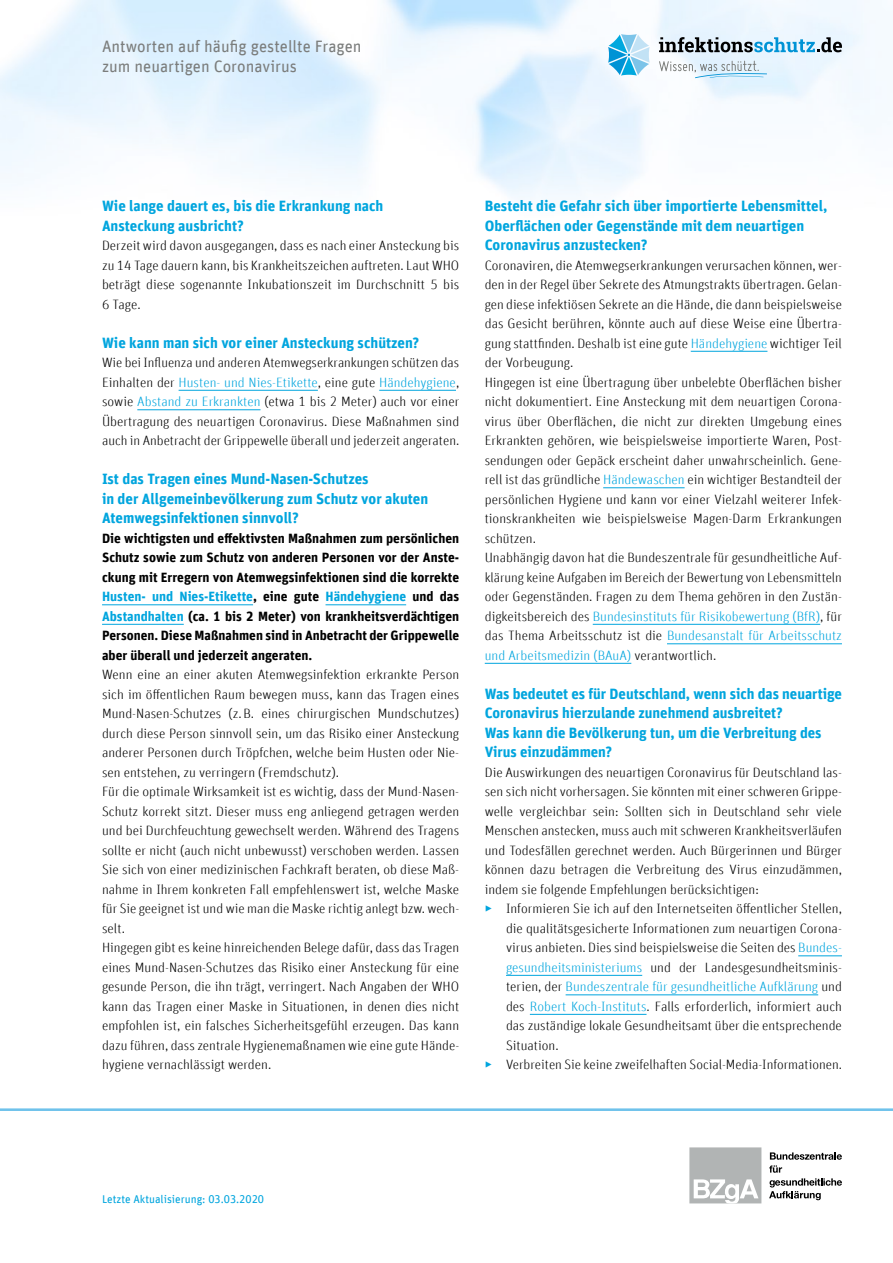
<style>
.page{position:relative;width:893px;height:1263px;background:#fff}
.page>*{position:absolute;margin:0;border:0;box-sizing:border-box;transform-origin:0 0}
.t1{font:16.5px/19.5px "Unit Offc Pro";color:#7b7d7c}
.h3-nummeriert-Ebene_1{font:700 15px/19.5px "Unit Offc Pro";color:#00a5de}
.t2{font:300 13.5px/19.5px "Unit Offc Pro";color:#000;text-align:justify}
.t3{font:700 13.5px/19.5px "Unit Offc Pro";color:#000;text-align:justify}
.t4{font:11.25px "Unit Offc Pro";color:#00a5de}
.s1{color:#00a5de}
</style>
<div class="page">
<hr style="left:0;top:1108px;width:893px;height:3px;background:#6fc2eb">
<svg style="left:659px;top:37px;width:183px;height:15px;background:#8aa5b3"></svg>
<svg style="left:659px;top:61px;width:108px;height:17px"></svg>
<svg style="left:608px;top:34px;width:42px;height:42px"></svg>
<svg style="left:769px;top:1152px;width:73px;height:48px"></svg>
<div style="left:689px;top:1147px;width:72px;height:56px;background:#b1b4b4"></div>
<svg style="left:694px;top:1179px;width:64px;height:24px"></svg>
<hr style="left:179px;top:390px;width:139px;height:1px;background:#00a5de">
<hr style="left:379px;top:390px;width:77px;height:1px;background:#00a5de">
<hr style="left:137px;top:409px;width:123px;height:1px;background:#00a5de">
<hr style="left:102px;top:604px;width:151px;height:1px;background:#00a5de">
<hr style="left:325px;top:604px;width:81px;height:1px;background:#00a5de">
<hr style="left:102px;top:624px;width:82px;height:1px;background:#00a5de">
<hr style="left:691px;top:351px;width:76px;height:1px;background:#00a5de">
<hr style="left:603px;top:487px;width:82px;height:1px;background:#00a5de">
<hr style="left:593px;top:624px;width:227px;height:1px;background:#00a5de">
<hr style="left:667px;top:643px;width:175px;height:1px;background:#00a5de">
<hr style="left:485px;top:663px;width:146px;height:1px;background:#00a5de">
<hr style="left:798px;top:955px;width:44px;height:1px;background:#00a5de">
<hr style="left:506px;top:975px;width:136px;height:1px;background:#00a5de">
<hr style="left:566px;top:994px;width:252px;height:1px;background:#00a5de">
<hr style="left:530px;top:1014px;width:116px;height:1px;background:#00a5de">
<p class="t1" style="left:102px;top:36px;width:261px">Antworten auf häufig gestellte Fragen zum neuartigen Coronavirus</p>
<h2 class="h3-nummeriert-Ebene_1" style="left:102px;top:195px;width:283px">Wie lange dauert es, bis die Erkrankung nach<br>Ansteckung ausbricht?</h2>
<p class="t2" style="left:102px;top:236px;width:359px">Derzeit wird davon ausgegangen, dass es nach einer Ansteckung bis zu 14 Tage dauern kann, bis Krankheitszeichen auftreten. Laut WHO beträgt diese sogenannte Inkubationszeit im Durchschnitt 5 bis 6 Tage.</p>
<h2 class="h3-nummeriert-Ebene_1" style="left:102px;top:332px;width:319px">Wie kann man sich vor einer Ansteckung schützen?</h2>
<p class="t2" style="left:102px;top:353px;width:359px">Wie bei Influenza und anderen Atemwegserkrankungen schützen das Einhalten der <span class="s1">Husten- und Nies-Etikette</span>, eine gute <span class="s1">Händehygiene</span>, sowie <span class="s1">Abstand zu Erkrankten</span> (etwa 1 bis 2 Meter) auch vor einer Übertragung des neuartigen Coronavirus. Diese Maßnahmen sind auch in Anbetracht der Grippewelle überall und jederzeit angeraten.</p>
<h2 class="h3-nummeriert-Ebene_1" style="left:102px;top:468px;width:328px">Ist das Tragen eines Mund-Nasen-Schutzes<br>in der Allgemeinbevölkerung zum Schutz vor akuten<br>Atemwegsinfektionen sinnvoll?</h2>
<p class="t3" style="left:102px;top:528px;width:359px">Die wichtigsten und effektivsten Maßnahmen zum persönlichen Schutz sowie zum Schutz von anderen Personen vor der Anste&shy;ckung mit Erregern von Atemwegsinfektionen sind die korrekte <span class="s1">Husten- und Nies-Etikette</span>, eine gute <span class="s1">Händehygiene</span> und das <span class="s1">Abstandhalten</span> (ca. 1 bis 2 Meter) von krankheitsverdächtigen Personen. Diese Maßnahmen sind in Anbetracht der Grippewelle aber überall und jederzeit angeraten.</p>
<p class="t2" style="left:102px;top:665px;width:359px">Wenn eine an einer akuten Atemwegsinfektion erkrankte Person sich im öffentlichen Raum bewegen muss, kann das Tragen eines Mund-Nasen-Schutzes (z.B. eines chirurgischen Mundschutzes) durch diese Person sinnvoll sein, um das Risiko einer Ansteckung anderer Personen durch Tröpfchen, welche beim Husten oder Nie&shy;sen entstehen, zu verringern (Fremdschutz).</p>
<p class="t2" style="left:102px;top:782px;width:359px">Für die optimale Wirksamkeit ist es wichtig, dass der Mund-Nasen-Schutz korrekt sitzt. Dieser muss eng anliegend getragen werden und bei Durchfeuchtung gewechselt werden. Während des Tragens sollte er nicht (auch nicht unbewusst) verschoben werden. Lassen Sie sich von einer medizinischen Fachkraft beraten, ob diese Maß&shy;nahme in Ihrem konkreten Fall empfehlenswert ist, welche Maske für Sie geeignet ist und wie man die Maske richtig anlegt bzw. wech&shy;selt.</p>
<p class="t2" style="left:102px;top:938px;width:359px">Hingegen gibt es keine hinreichenden Belege dafür, dass das Tragen eines Mund-Nasen-Schutzes das Risiko einer Ansteckung für eine gesunde Person, die ihn trägt, verringert. Nach Angaben der WHO kann das Tragen einer Maske in Situationen, in denen dies nicht empfohlen ist, ein falsches Sicherheitsgefühl erzeugen. Das kann dazu führen, dass zentrale Hygienemaßnamen wie eine gute Hände&shy;hygiene vernachlässigt werden.</p>
<h2 class="h3-nummeriert-Ebene_1" style="left:485px;top:195px;width:344px">Besteht die Gefahr sich über importierte Lebensmittel,<br>Oberflächen oder Gegenstände mit dem neuartigen<br>Coronavirus anzustecken?</h2>
<p class="t2" style="left:485px;top:255px;width:359px">Coronaviren, die Atemwegserkrankungen verursachen können, wer&shy;den in der Regel über Sekrete des Atmungstrakts übertragen. Gelan&shy;gen diese infektiösen Sekrete an die Hände, die dann beispielsweise das Gesicht berühren, könnte auch auf diese Weise eine Übertra&shy;gung stattfinden. Deshalb ist eine gute <span class="s1">Händehygiene</span> wichtiger Teil der Vorbeugung.</p>
<p class="t2" style="left:485px;top:372px;width:359px">Hingegen ist eine Übertragung über unbelebte Oberflächen bisher nicht dokumentiert. Eine Ansteckung mit dem neuartigen Corona&shy;virus über Oberflächen, die nicht zur direkten Umgebung eines Erkrankten gehören, wie beispielsweise importierte Waren, Post&shy;sendungen oder Gepäck erscheint daher unwahrscheinlich. Gene&shy;rell ist das gründliche <span class="s1">Händewaschen</span> ein wichtiger Bestandteil der persönlichen Hygiene und kann vor einer Vielzahl weiterer Infek&shy;tionskrankheiten wie beispielsweise Magen-Darm Erkrankungen schützen.</p>
<p class="t2" style="left:485px;top:548px;width:359px">Unabhängig davon hat die Bundeszentrale für gesundheitliche Auf&shy;klärung keine Aufgaben im Bereich der Bewertung von Lebensmitteln oder Gegenständen. Fragen zu dem Thema gehören in den Zustän&shy;digkeitsbereich des <span class="s1">Bundesinstituts für Risikobewertung (BfR)</span>, für das Thema Arbeitsschutz ist die <span class="s1">Bundesanstalt für Arbeitsschutz und Arbeitsmedizin (BAuA)</span> verantwortlich.</p>
<h2 class="h3-nummeriert-Ebene_1" style="left:485px;top:683px;width:359px">Was bedeutet es für Deutschland, wenn sich das neuartige Coronavirus hierzulande zunehmend ausbreitet?<br>Was kann die Bevölkerung tun, um die Verbreitung des Virus einzudämmen?</h2>
<p class="t2" style="left:485px;top:762px;width:359px">Die Auswirkungen des neuartigen Coronavirus für Deutschland las&shy;sen sich nicht vorhersagen. Sie könnten mit einer schweren Grippe&shy;welle vergleichbar sein: Sollten sich in Deutschland sehr viele Menschen anstecken, muss auch mit schweren Krankheitsverläufen und Todesfällen gerechnet werden. Auch Bürgerinnen und Bürger können dazu betragen die Verbreitung des Virus einzudämmen, indem sie folgende Empfehlungen berücksichtigen:</p>
<p class="t2" style="left:506px;top:899px;width:337px;text-indent:-21px"><span class="s1">▶</span> Informieren Sie ich auf den Internetseiten öffentlicher Stellen, die qualitätsgesicherte Informationen zum neuartigen Corona&shy;virus anbieten. Dies sind beispielsweise die Seiten des <span class="s1">Bundes&shy;gesundheitsministeriums</span> und der Landesgesundheitsminis&shy;terien, der <span class="s1">Bundeszentrale für gesundheitliche Aufklärung</span> und des <span class="s1">Robert Koch-Instituts</span>. Falls erforderlich, informiert auch das zuständige lokale Gesundheitsamt über die entsprechende Situation.</p>
<p class="t2" style="left:485px;top:1055px;width:359px"><span class="s1">▶</span> Verbreiten Sie keine zweifelhaften Social-Media-Informationen.</p>
<p class="t4" style="left:102px;top:1192px;width:164px">Letzte Aktualisierung: 03.03.2020</p>
</div>
